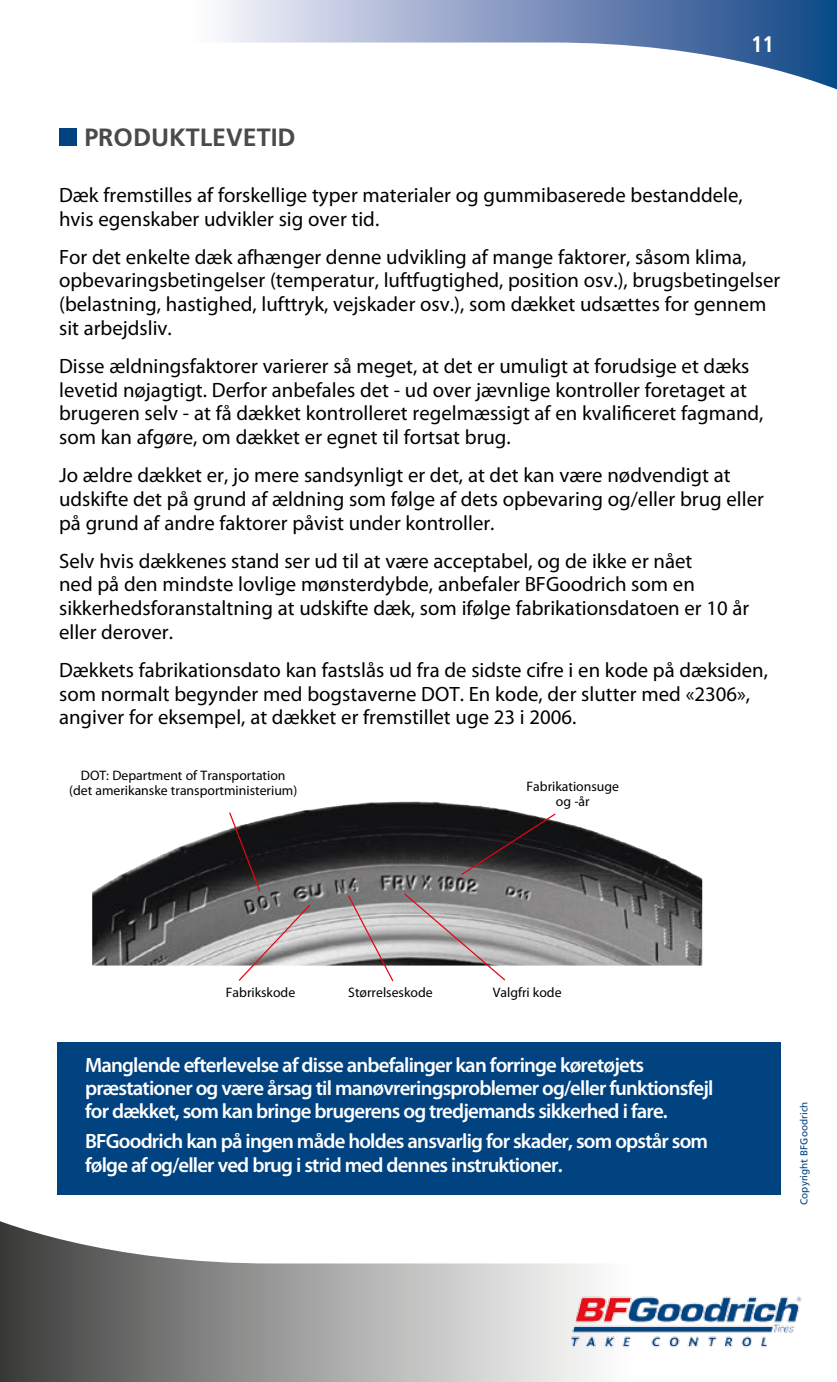
<style>
.page{position:relative;width:837px;height:1382px;background:#fff}
.page>*{position:absolute;margin:0;border:0;box-sizing:border-box;transform-origin:0 0}
.t1{font:700 25px "Frutiger";color:#4a4a49}
.t2{font:700 condensed 22.5px "Frutiger LT Com";color:#fff}
.t3{font:20.75px/23.8px "Myriad Pro";color:#000}
.t4{font:600 20.75px/23.2px "Myriad Pro";letter-spacing:-.04em;color:#fff}
.t5{font:13.75px/15px "Myriad Pro";color:#000;text-align:center}
.t6{font:10px "Frutiger";color:#004380}
</style>
<div class="page">
<svg style="left:220px;top:0;width:616px;height:89px"></svg>
<svg style="left:0;top:1221px;width:595px;height:161px"></svg>
<img style="left:527px;top:1263px;width:275px;height:118px">
<div style="left:59px;top:129px;width:18px;height:17px;background:#004380"></div>
<div style="left:57px;top:1042px;width:723px;height:152px;background:#004380"></div>
<img style="left:92px;top:802px;width:610px;height:163px">
<svg style="left:228px;top:811px;width:33px;height:82px;background:#4d4446"></svg>
<svg style="left:460px;top:812px;width:96px;height:64px;background:#2e292a"></svg>
<svg style="left:402px;top:892px;width:104px;height:89px"></svg>
<svg style="left:346px;top:894px;width:48px;height:88px"></svg>
<svg style="left:237px;top:903px;width:74px;height:78px"></svg>
<p class="t1" style="left:84px;top:123px;width:213px">PRODUKTLEVETID</p>
<p class="t2" style="left:750px;top:31px;width:25px">11</p>
<p class="t3" style="left:59px;top:183px;width:685px">Dæk fremstilles af forskellige typer materialer og gummibaserede bestanddele, hvis egenskaber udvikler sig over tid.</p>
<p class="t3" style="left:59px;top:244px;width:722px">For det enkelte dæk afhænger denne udvikling af mange faktorer, såsom klima, opbevaringsbetingelser (temperatur, luftfugtighed, position osv.), brugsbetingelser (belastning, hastighed, lufttryk, vejskader osv.), som dækket udsættes for gennem sit arbejdsliv.</p>
<p class="t3" style="left:59px;top:354px;width:705px">Disse ældningsfaktorer varierer så meget, at det er umuligt at forudsige et dæks levetid nøjagtigt. Derfor anbefales det - ud over jævnlige kontroller foretaget at brugeren selv - at få dækket kontrolleret regelmæssigt af en kvalificeret fagmand, som kan afgøre, om dækket er egnet til fortsat brug.</p>
<p class="t3" style="left:59px;top:463px;width:706px">Jo ældre dækket er, jo mere sandsynligt er det, at det kan være nødvendigt at udskifte det på grund af ældning som følge af dets opbevaring og/eller brug eller på grund af andre faktorer påvist under kontroller.</p>
<p class="t3" style="left:59px;top:548px;width:691px">Selv hvis dækkenes stand ser ud til at være acceptabel, og de ikke er nået<br>ned på den mindste lovlige mønsterdybde, anbefaler BFGoodrich som en sikkerhedsforanstaltning at udskifte dæk, som ifølge fabrikationsdatoen er 10 år eller derover.</p>
<p class="t3" style="left:59px;top:658px;width:710px">Dækkets fabrikationsdato kan fastslås ud fra de sidste cifre i en kode på dæksiden, som normalt begynder med bogstaverne DOT. En kode, der slutter med «2306», angiver for eksempel, at dækket er fremstillet uge 23 i 2006.</p>
<p class="t5" style="left:69px;top:767px;width:229px">DOT: Department of Transportation (det amerikanske transportministerium)</p>
<p class="t5" style="left:526px;top:779px;width:94px">Fabrikationsuge og -år</p>
<p class="t5" style="left:226px;top:984px;width:71px">Fabrikskode</p>
<p class="t5" style="left:348px;top:984px;width:86px">Størrelseskode</p>
<p class="t5" style="left:492px;top:984px;width:70px">Valgfri kode</p>
<p class="t4" style="left:85px;top:1052px;width:629px">Manglende efterlevelse af disse anbefalinger kan forringe køretøjets præstationer og være årsag til manøvreringsproblemer og/eller funktionsfejl for dækket, som kan bringe brugerens og tredjemands sikkerhed i fare.</p>
<p class="t4" style="left:85px;top:1129px;width:624px">BFGoodrich kan på ingen måde holdes ansvarlig for skader, som opstår som følge af og/eller ved brug i strid med dennes instruktioner.</p>
<p class="t6" style="left:797px;top:1205px;width:105px;rotate:-90deg">Copyright BFGoodrich</p>
</div>
